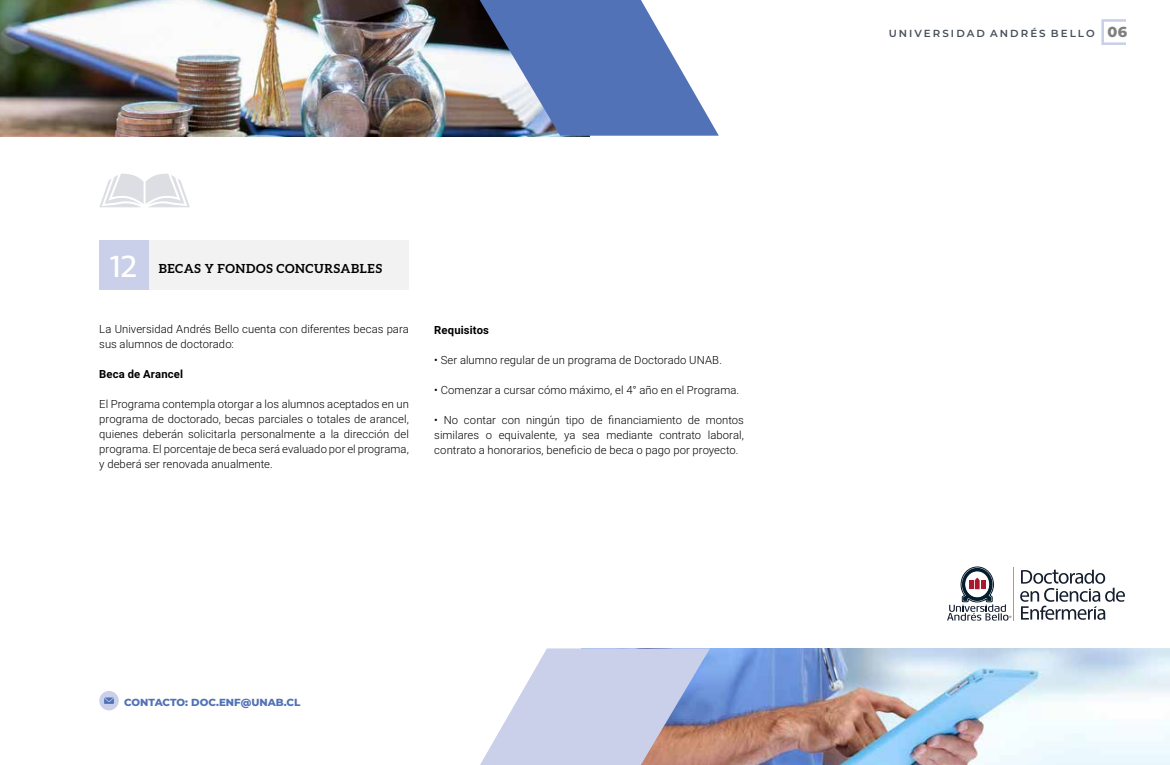
<style>
.page{position:relative;width:1170px;height:765px;background:#fff}
.page>*{position:absolute;margin:0;border:0;box-sizing:border-box;transform-origin:0 0}
.t1{font:31.38px "Ingra";color:#fff}
.t2{font:700 12.5px "Aleo";letter-spacing:.05em;color:#000}
.t3{font:300 11.25px/15px "Roboto";letter-spacing:.005em;color:#000;text-align:justify}
.t4{font:700 11.25px "Roboto";letter-spacing:.015em;color:#000}
.t5{font:600 10.25px "Montserrat";letter-spacing:.2em;color:#474f59}
.t6{font:800 10.25px "Montserrat";color:#5272b7}
.s1{font-weight:800;font-size:14.5px;color:#808080}
</style>
<div class="page">
<img style="left:0;top:0;width:479px;height:136px">
<img style="left:710px;top:648px;width:459px;height:117px">
<svg style="left:99px;top:174px;width:91px;height:33px"></svg>
<svg style="left:1101px;top:19px;width:24px;height:26px"></svg>
<hr style="left:1013px;top:567px;width:1px;height:54px;background:#9d9d9c">
<svg style="left:947px;top:567px;width:64px;height:54px"></svg>
<div style="left:965px;top:572px;width:23px;height:25px;border:1px solid #fff;border-radius:50%"></div>
<svg style="left:1020px;top:570px;width:104px;height:50px"></svg>
<div style="left:149px;top:241px;width:260px;height:49px;background:#f2f2f2"></div>
<div style="left:99px;top:241px;width:50px;height:49px;background:#cacfea"></div>
<svg style="left:479px;top:0;width:239px;height:136px"></svg>
<svg style="left:480px;top:648px;width:230px;height:117px;background:#cacbe0"></svg>
<div style="left:99px;top:691px;width:20px;height:19px;background:#cacfea;border-radius:50%"></div>
<svg style="left:104px;top:697px;width:10px;height:7px"></svg>
<h1 class="t1" style="left:110px;top:247px;width:28px">12</h1>
<p class="t2" style="left:159px;top:262px;width:225px">BECAS Y FONDOS CONCURSABLES</p>
<p class="t3" style="left:99px;top:321px;width:311px">La Universidad Andrés Bello cuenta con diferentes becas para sus alumnos de doctorado:</p>
<p class="t4" style="left:99px;top:366px;width:85px">Beca de Arancel</p>
<p class="t3" style="left:99px;top:396px;width:311px">El Programa contempla otorgar a los alumnos aceptados en un programa de doctorado, becas parciales o totales de arancel, quienes deberán solicitarla personalmente a la dirección del programa. El porcentaje de beca será evaluado por el programa, y deberá ser renovada anualmente.</p>
<p class="t4" style="left:434px;top:322px;width:56px">Requisitos</p>
<p class="t3" style="left:434px;top:352px;width:289px">• Ser alumno regular de un programa de Doctorado UNAB.</p>
<p class="t3" style="left:434px;top:382px;width:306px">• Comenzar a cursar cómo máximo, el 4° año en el Programa.</p>
<p class="t3" style="left:434px;top:412px;width:311px">• No contar con ningún tipo de financiamiento de montos similares o equivalente, ya sea mediante contrato laboral, contrato a honorarios, beneficio de beca o pago por proyecto.</p>
<p class="t6" style="left:124px;top:695px;width:178px">CONTACTO: DOC.ENF@UNAB.CL</p>
<p class="t5" style="left:888px;top:26px;width:240px">UNIVERSIDAD ANDRÉS BELLO <span class="s1">06</span></p>
</div>
